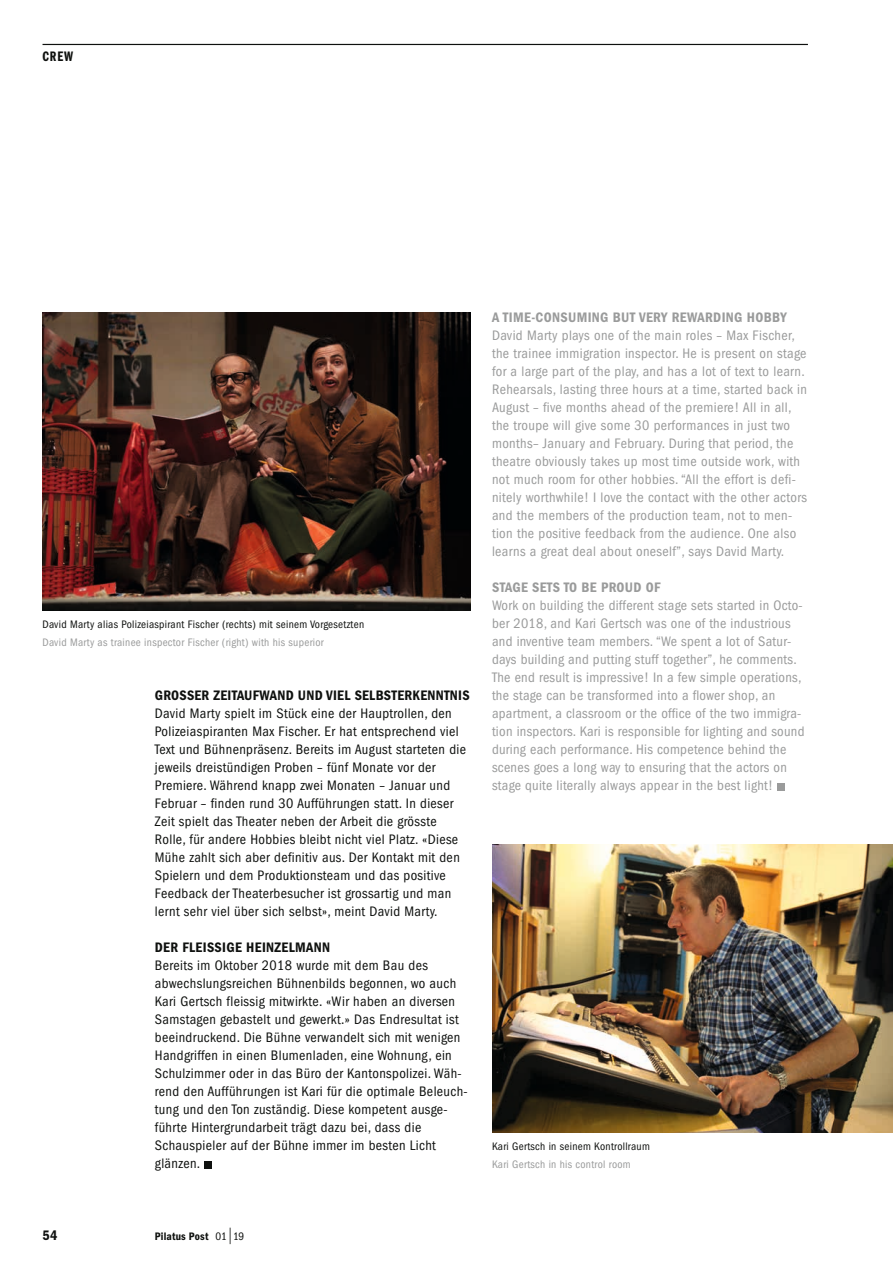
<style>
.page{position:relative;width:893px;height:1263px;background:#fff}
.page>*{position:absolute;margin:0;border:0;box-sizing:border-box;transform-origin:0 0}
.t1{font:condensed 14.25px/18px "ITC Franklin Gothic Std";letter-spacing:.025em;color:#9a9b9b}
.t2{font:condensed 14.25px/18px "ITC Franklin Gothic Std";letter-spacing:.025em;color:#0f110f}
.t3{font:14.25px "ITC Franklin Gothic Std Dm Cd";letter-spacing:.02em;color:#0f110f}
.t4{font:14.25px "ITC Franklin Gothic Std Dm Cd";letter-spacing:.025em;color:#9a9b9b}
.t5{font:14.25px "ITC Franklin Gothic Std Dm Cp";color:#0f110f}
.t6{font:condensed 11.25px "ITC Franklin Gothic Std";letter-spacing:.025em;color:#0f110f}
.t7{font:condensed 11.25px "ITC Franklin Gothic Std";letter-spacing:.025em;color:#9a9b9b}
.t8{font:11.25px "ITC Franklin Gothic Std Dm Cd";letter-spacing:.015em;color:#0f110f}
.s1{font-family:"ITC Franklin Gothic Std";font-stretch:condensed}
.s2{font-family:"ITC Franklin Gothic Std";font-stretch:condensed;font-size:16.35px}
</style>
<div class="page">
<hr style="left:43px;top:44px;width:765px;height:1px;background:#0f110f">
<div style="left:204px;top:1161px;width:7px;height:7px;background:#0f110f"></div>
<div style="left:777px;top:783px;width:7px;height:7px;background:#9a9b9b"></div>
<img style="left:43px;top:313px;width:428px;height:297px">
<img style="left:492px;top:844px;width:401px;height:288px">
<p class="t5" style="left:43px;top:48px;width:32px">CREW</p>
<p class="t6" style="left:43px;top:618px;width:323px">David Marty alias Polizeiaspirant Fischer (rechts) mit seinem Vorgesetzten</p>
<p class="t7" style="left:43px;top:636px;width:283px">David Marty as trainee inspector Fischer (right) with his superior</p>
<p class="t3" style="left:155px;top:687px;width:316px">GROSSER ZEITAUFWAND UND VIEL SELBSTERKENNTNIS</p>
<p class="t2" style="left:155px;top:705px;width:313px">David Marty spielt im Stück eine der Hauptrollen, den Polizeiaspiranten Max Fischer. Er hat entsprechend viel Text und Bühnenpräsenz. Bereits im August starteten die jeweils dreistündigen Proben – fünf Monate vor der Premiere. Während knapp zwei Monaten – Januar und Februar – finden rund 30 Aufführungen statt. In dieser Zeit spielt das Theater neben der Arbeit die grösste Rolle, für andere Hobbies bleibt nicht viel Platz. «Diese Mühe zahlt sich aber definitiv aus. Der Kontakt mit den Spielern und dem Produktionsteam und das positive Feedback der Theaterbesucher ist grossartig und man lernt sehr viel über sich selbst», meint David Marty.</p>
<p class="t3" style="left:155px;top:939px;width:177px">DER FLEISSIGE HEINZELMANN</p>
<p class="t2" style="left:155px;top:957px;width:314px">Bereits im Oktober 2018 wurde mit dem Bau des abwechslungsreichen Bühnenbilds begonnen, wo auch Kari Gertsch fleissig mitwirkte. «Wir haben an diversen Samstagen gebastelt und gewerkt.» Das Endresultat ist beeindruckend. Die Bühne verwandelt sich mit wenigen Handgriffen in einen Blumenladen, eine Wohnung, ein Schulzimmer oder in das Büro der Kantonspolizei. Wäh&shy;rend den Aufführungen ist Kari für die optimale Beleuch&shy;tung und den Ton zuständig. Diese kompetent ausge&shy;führte Hintergrundarbeit trägt dazu bei, dass die Schauspieler auf der Bühne immer im besten Licht glänzen.</p>
<p class="t4" style="left:492px;top:309px;width:296px">A TIME-CONSUMING BUT VERY REWARDING HOBBY</p>
<p class="t1" style="left:492px;top:327px;width:317px">David Marty plays one of the main roles – Max Fischer, the trainee immigration inspector. He is present on stage for a large part of the play, and has a lot of text to learn.<br>Rehearsals, lasting three hours at a time, started back in August – five months ahead of the premiere! All in all, the troupe will give some 30 performances in just two months– January and February. During that period, the theatre obviously takes up most time outside work, with not much room for other hobbies. “All the effort is defi&shy;nitely worthwhile! I love the contact with the other actors and the members of the production team, not to men&shy;tion the positive feedback from the audience. One also learns a great deal about oneself”, says David Marty.</p>
<p class="t4" style="left:492px;top:579px;width:170px">STAGE SETS TO BE PROUD OF</p>
<p class="t1" style="left:492px;top:597px;width:314px">Work on building the different stage sets started in Octo&shy;ber 2018, and Kari Gertsch was one of the industrious and inventive team members. “We spent a lot of Satur&shy;days building and putting stuff together”, he comments.<br>The end result is impressive! In a few simple operations, the stage can be transformed into a flower shop, an apartment, a classroom or the office of the two immigra&shy;tion inspectors. Kari is responsible for lighting and sound during each performance. His competence behind the scenes goes a long way to ensuring that the actors on stage quite literally always appear in the best light!</p>
<p class="t6" style="left:492px;top:1140px;width:159px">Kari Gertsch in seinem Kontrollraum</p>
<p class="t7" style="left:492px;top:1158px;width:140px">Kari Gertsch in his control room</p>
<p class="t3" style="left:43px;top:1227px;width:16px">54</p>
<p class="t8" style="left:155px;top:1230px;width:91px">Pilatus Post <span class="s1">01</span><span class="s2">|</span><span class="s1">19</span></p>
</div>
